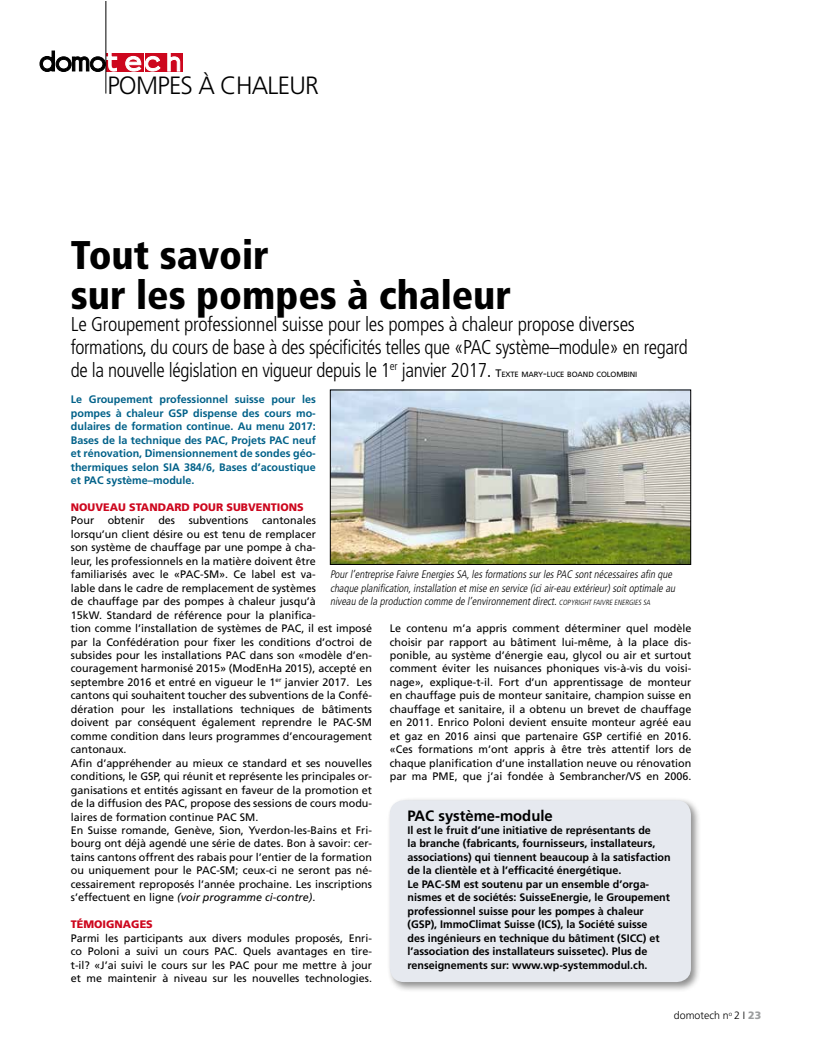
<style>
.page{position:relative;width:815px;height:1053px;background:#fff}
.page>*{position:absolute;margin:0;border:0;box-sizing:border-box;transform-origin:0 0}
.t1{font:900 condensed 40px/40.4px "Frutiger";color:#000}
.t2{font:300 25px "Frutiger";letter-spacing:-.03em;color:#000}
.t3{font:300 condensed 20px/22.5px "Frutiger";letter-spacing:-.02em;color:#000}
.t4{font:700 15px "Frutiger";color:#000}
.t5{font:10.88px/13.5px "Frutiger";color:#000;text-align:justify}
.t6{font:700 10.88px/13.5px "Frutiger";color:#000}
.t7{font:700 10.88px/13.5px "Frutiger";color:#006189;text-align:justify}
.t8{font:italic 300 condensed 10.88px/13.5px "Frutiger";color:#000}
.t9{font:900 10.88px "Frutiger";color:#cd071e}
.t10{font:300 10.62px "Frutiger";color:#000}
.s1{font-weight:400;font-stretch:normal;font-size:10.88px}
.s2{font-weight:400;font-stretch:normal;font-size:7.62px}
.s3{font-style:italic}
.s4{font-size:7.5px}
.s5{font-weight:900;color:#9c9e9f}
</style>
<div class="page">
<div style="left:126px;top:53px;width:18px;height:18px;background:#cd071e"></div>
<div style="left:145px;top:53px;width:18px;height:18px;background:#cd071e"></div>
<svg style="left:165px;top:53px;width:18px;height:18px"></svg>
<div style="left:106px;top:53px;width:18px;height:18px;background:#cd071e"></div>
<svg style="left:40px;top:51px;width:77px;height:21px"></svg>
<svg style="left:125px;top:56px;width:35px;height:15px"></svg>
<svg style="left:168px;top:53px;width:12px;height:18px"></svg>
<hr style="left:106px;top:1px;width:1px;height:93px;background:#000">
<img style="left:332px;top:391px;width:357px;height:171px">
<div style="left:330px;top:389px;width:361px;height:175px;border:1px solid #000"></div>
<div style="left:387px;top:797px;width:315px;height:195px;background:#000;opacity:.45"></div>
<div style="left:390px;top:800px;width:301px;height:181px;background:#e6e9ef;border-radius:14px"></div>
<h2 class="t2" style="left:107px;top:71px;width:213px">POMPES À CHALEUR</h2>
<h1 class="t1" style="left:71px;top:234px;width:442px">Tout savoir<br>sur les pompes à chaleur</h1>
<p class="t3" style="left:71px;top:313px;width:619px">Le Groupement professionnel suisse pour les pompes à chaleur propose diverses formations, du cours de base à des spécificités telles que «PAC système–module» en regard de la nouvelle législation en vigueur depuis le 1<sup>er</sup> janvier 2017. <span class="s1">T</span><span class="s2">EXTE MARY</span><span class="s1">-</span><span class="s2">LUCE BOAND COLOMBINI</span></p>
<p class="t7" style="left:71px;top:392px;width:247px">Le Groupement professionnel suisse pour les pompes à chaleur GSP dispense des cours mo&shy;dulaires de formation continue. Au menu 2017:<br>Bases de la technique des PAC, Projets PAC neuf et rénovation, Dimensionnement de sondes géo&shy;thermiques selon SIA 384/6, Bases d’acoustique et PAC système–module.</p>
<p class="t9" style="left:71px;top:500px;width:234px">NOUVEAU STANDARD POUR SUBVENTIONS</p>
<p class="t5" style="left:71px;top:513px;width:303px;text-align:left">Pour obtenir des subventions cantonales<br>lorsqu’un client désire ou est tenu de remplacer<br>son système de chauffage par une pompe à cha-<br>leur, les professionnels en la matière doivent être familiarisés avec le «PAC-SM». Ce label est va-<br>lable dans le cadre de remplacement de systèmes<br>de chauffage par des pompes à chaleur jusqu’à<br>15kW. Standard de référence pour la planifica-<br>tion comme l’installation de systèmes de PAC, il est imposé par la Confédération pour fixer les conditions d’octroi de subsides pour les installations PAC dans son «modèle d’en&shy;couragement harmonisé 2015» (ModEnHa 2015), accepté en septembre 2016 et entré en vigueur le 1<sup>er</sup> janvier 2017. Les cantons qui souhaitent toucher des subventions de la Confé&shy;dération pour les installations techniques de bâtiments doivent par conséquent également reprendre le PAC-SM comme condition dans leurs programmes d’encouragement cantonaux.<br>Afin d’appréhender au mieux ce standard et ses nouvelles conditions, le GSP, qui réunit et représente les principales or&shy;ganisations et entités agissant en faveur de la promotion et de la diffusion des PAC, propose des sessions de cours modu&shy;laires de formation continue PAC SM.<br>En Suisse romande, Genève, Sion, Yverdon-les-Bains et Fri&shy;bourg ont déjà agendé une série de dates. Bon à savoir: cer&shy;tains cantons offrent des rabais pour l’entier de la formation ou uniquement pour le PAC-SM; ceux-ci ne seront pas né&shy;cessairement reproposés l’année prochaine. Les inscriptions s’effectuent en ligne <span class="s3">(voir programme ci-contre)</span>.</p>
<p class="t9" style="left:71px;top:917px;width:83px">TÉMOIGNAGES</p>
<p class="t5" style="left:71px;top:930px;width:303px">Parmi les participants aux divers modules proposés, Enri&shy;co Poloni a suivi un cours PAC. Quels avantages en tire&shy;t-il? «J’ai suivi le cours sur les PAC pour me mettre à jour et me maintenir à niveau sur les nouvelles technologies.</p>
<p class="t8" style="left:330px;top:567px;width:349px">Pourl’entreprise Faivre EnergiesSA,lesformationssurlesPAC sontnécessairesafin que chaque planification,installation etmise en service (iciair-eau extérieur)soitoptimale au niveau de la production comme de l’environnementdirect.<span class="s4">COPYRIGHT FAIVRE ENERGIES SA</span></p>
<p class="t5" style="left:390px;top:621px;width:303px">Le contenu m’a appris comment déterminer quel modèle choisir par rapport au bâtiment lui-même, à la place dis&shy;ponible, au système d’énergie eau, glycol ou air et surtout comment éviter les nuisances phoniques vis-à-vis du voisi&shy;nage», explique-t-il. Fort d’un apprentissage de monteur en chauffage puis de monteur sanitaire, champion suisse en chauffage et sanitaire, il a obtenu un brevet de chauffage en 2011. Enrico Poloni devient ensuite monteur agréé eau et gaz en 2016 ainsi que partenaire GSP certifié en 2016. «Ces formations m’ont appris à être très attentif lors de chaque planification d’une installation neuve ou rénovation par ma PME, que j’ai fondée à Sembrancher/VS en 2006.</p>
<h3 class="t4" style="left:407px;top:806px;width:147px">PAC système-module</h3>
<p class="t6" style="left:407px;top:823px;width:265px">Il est le fruit d’une initiative de représentants de<br>la branche (fabricants, fournisseurs, installateurs, associations) qui tiennent beaucoup à la satisfaction de la clientèle et à l’efficacité énergétique.<br>Le PAC-SM est soutenu par un ensemble d’orga&shy;nismes et de sociétés: SuisseEnergie, le Groupement professionnel suisse pour les pompes à chaleur (GSP), ImmoClimat Suisse (ICS), la Société suisse<br>des ingénieurs en technique du bâtiment (SICC) et l’association des installateurs suissetec). Plus de renseignements sur: www.wp-systemmodul.ch.</p>
<p class="t10" style="left:674px;top:1009px;width:89px">domotech n<sup>o</sup> 2 I <span class="s5">23</span></p>
</div>
